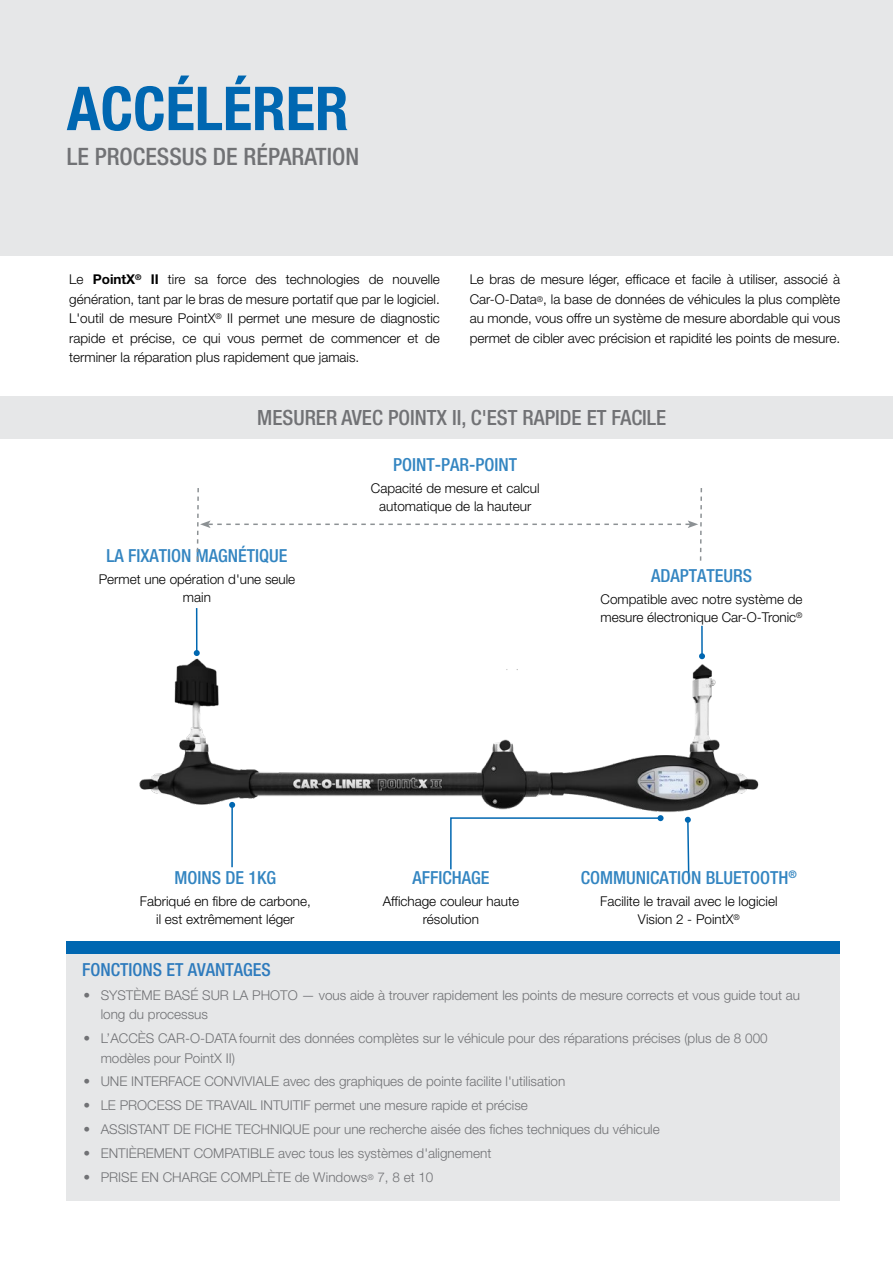
<style>
.page{position:relative;width:893px;height:1263px;background:#fff}
.page>*{position:absolute;margin:0;border:0;box-sizing:border-box;transform-origin:0 0}
.t1{font:700 condensed 60.6px "Helvetica Neue LT Pro";color:#0067b1}
.t2{font:500 condensed 24px "Helvetica Neue LT Pro";color:#717275}
.t3{font:500 condensed 21px "Helvetica Neue LT Pro";color:#717275}
.t4{font:500 condensed 18px "Helvetica Neue LT Pro";color:#3385c1}
.t5{font:500 condensed 18px "Helvetica Neue LT Pro";color:#2e7bbd}
.t6{font:300 13.5px/19.5px "Helvetica Neue LT Pro";color:#000;text-align:center}
.t7{font:300 13.5px/19.5px "Helvetica Neue LT Pro";color:#717275}
.s1{font-weight:700}
.s2{font-size:7.8px}
</style>
<div class="page">
<div style="left:0;top:0;width:893px;height:255px;background:#e6e7e8"></div>
<div style="left:67px;top:954px;width:773px;height:246px;background:#e6e7e8"></div>
<div style="left:67px;top:941px;width:773px;height:13px;background:#0067b1"></div>
<div style="left:0;top:396px;width:893px;height:42px;background:#e6e7e8"></div>
<hr style="left:196px;top:608px;width:1px;height:45px;background:#0067b1">
<hr style="left:701px;top:626px;width:2px;height:30px;background:#0067b1">
<hr style="left:231px;top:805px;width:2px;height:62px;background:#0067b1">
<svg style="left:687px;top:835px;width:3px;height:45px"></svg>
<svg style="left:196px;top:488px;width:507px;height:73px"></svg>
<img style="left:139px;top:649px;width:620px;height:186px">
<svg style="left:449px;top:815px;width:215px;height:55px"></svg>
<p class="t1" style="left:67px;top:72px;width:283px">ACCÉLÉRER</p>
<p class="t2" style="left:67px;top:142px;width:294px">LE PROCESSUS DE RÉPARATION</p>
<p class="t6" style="left:69px;top:270px;width:372px;text-align:justify">Le <span class="s1">PointX</span><sup>®</sup> <span class="s1">II</span> tire sa force des technologies de nouvelle génération, tant par le bras de mesure portatif que par le logiciel.<br>L'outil de mesure PointX<sup>®</sup> II permet une mesure de diagnostic rapide et précise, ce qui vous permet de commencer et de terminer la réparation plus rapidement que jamais.</p>
<p class="t6" style="left:470px;top:270px;width:372px;text-align:justify">Le bras de mesure léger, efficace et facile à utiliser, associé à Car-O-Data<span class="s2">®</span>, la base de données de véhicules la plus complète au monde, vous offre un système de mesure abordable qui vous permet de cibler avec précision et rapidité les points de mesure.</p>
<p class="t3" style="left:257px;top:405px;width:411px">MESURER AVEC POINTX II, C'EST RAPIDE ET FACILE</p>
<p class="t4" style="left:393px;top:454px;width:126px">POINT-PAR-POINT</p>
<p class="t6" style="left:371px;top:479px;width:170px;line-height:18px">Capacité de mesure et calcul automatique de la hauteur</p>
<p class="t4" style="left:106px;top:545px;width:182px">LA FIXATION MAGNÉTIQUE</p>
<p class="t6" style="left:99px;top:570px;width:198px;line-height:18px">Permet une opération d'une seule main</p>
<p class="t4" style="left:651px;top:565px;width:103px">ADAPTATEURS</p>
<p class="t6" style="left:600px;top:590px;width:204px;line-height:18px;text-align:left">Compatible avec notre système de mesure électronique Car-O-Tronic<sup>®</sup></p>
<p class="t4" style="left:175px;top:867px;width:103px">MOINS DE 1KG</p>
<p class="t6" style="left:140px;top:892px;width:173px;line-height:18px">Fabriqué en fibre de carbone, il est extrêmement léger</p>
<p class="t4" style="left:412px;top:867px;width:79px">AFFICHAGE</p>
<p class="t6" style="left:383px;top:892px;width:138px;line-height:18px">Affichage couleur haute résolution</p>
<p class="t4" style="left:581px;top:867px;width:218px">COMMUNICATION BLUETOOTH<sup>®</sup></p>
<p class="t6" style="left:600px;top:892px;width:179px;line-height:18px">Facilite le travail avec le logiciel<br>Vision 2 - PointX<sup>®</sup></p>
<p class="t5" style="left:82px;top:959px;width:190px">FONCTIONS ET AVANTAGES</p>
<p class="t7" style="left:101px;top:985px;width:701px;text-indent:-17px">• SYSTÈME BASÉ SUR LA PHOTO — vous aide à trouver rapidement les points de mesure corrects et vous guide tout au long du processus</p>
<p class="t7" style="left:101px;top:1028px;width:668px;text-indent:-17px">• L’ACCÈS CAR-O-DATA fournit des données complètes sur le véhicule pour des réparations précises (plus de 8 000 modèles pour PointX II)</p>
<p class="t7" style="left:84px;top:1072px;width:483px">• UNE INTERFACE CONVIVIALE avec des graphiques de pointe facilite l'utilisation</p>
<p class="t7" style="left:84px;top:1095px;width:446px">• LE PROCESS DE TRAVAIL INTUITIF permet une mesure rapide et précise</p>
<p class="t7" style="left:84px;top:1119px;width:578px">• ASSISTANT DE FICHE TECHNIQUE pour une recherche aisée des fiches techniques du véhicule</p>
<p class="t7" style="left:84px;top:1143px;width:409px">• ENTIÈREMENT COMPATIBLE avec tous les systèmes d'alignement</p>
<p class="t7" style="left:84px;top:1167px;width:351px">• PRISE EN CHARGE COMPLÈTE de Windows<span class="s2">®</span> 7, 8 et 10</p>
</div>
